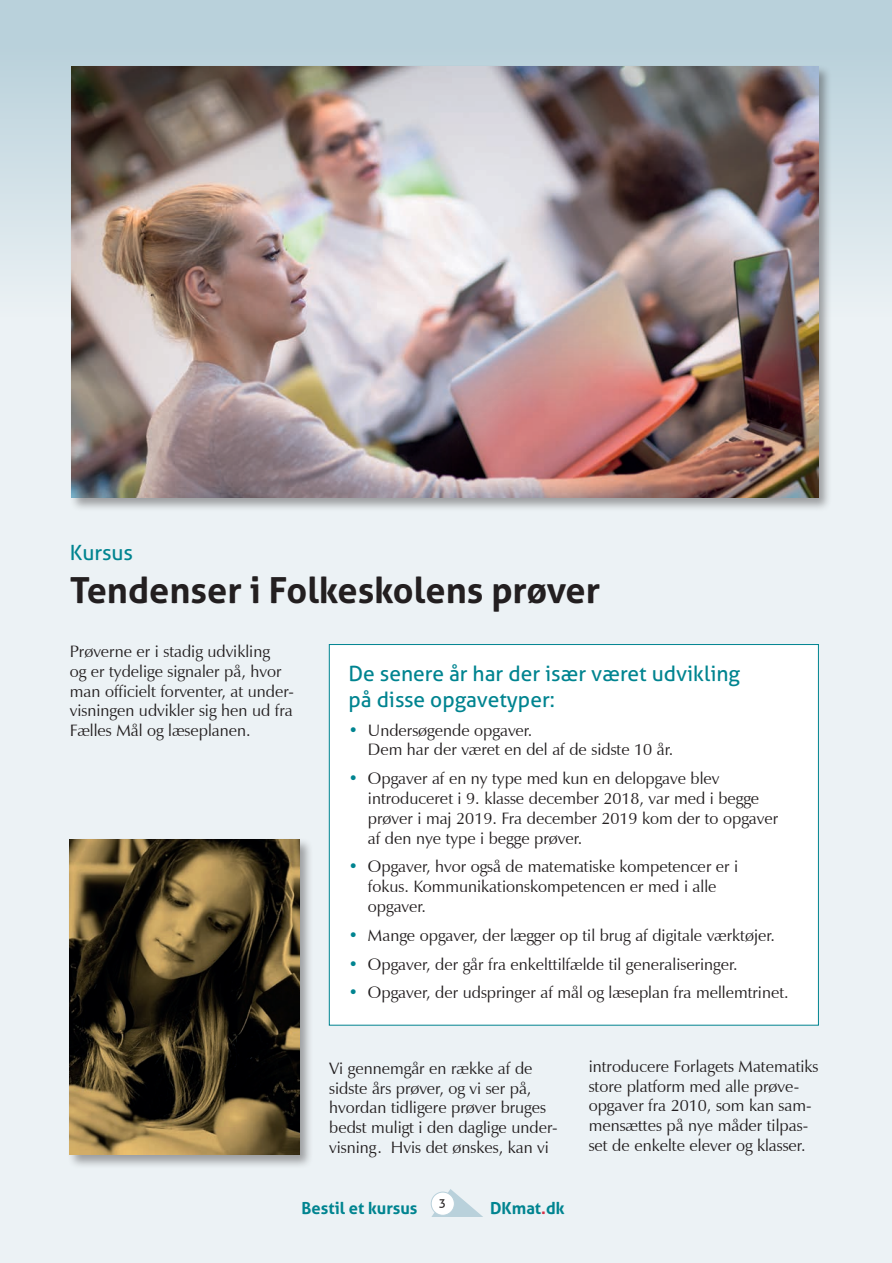
<style>
.page{position:relative;width:892px;height:1263px;background:#ecf2f5}
.page>*{position:absolute;margin:0;border:0;box-sizing:border-box;transform-origin:0 0}
.t1{font:700 36px "Aller";color:#231f20}
.t2{font:21px/25.5px "Aller";color:#008490}
.t3{font:16.5px/19.8px "Zapf Humanist 601 BT";color:#231f20}
.t4{font:700 16.5px "Aller";color:#008490}
.t5{font:12px "Aller";color:#231f20}
.s1{color:#008490}
.s2{color:#d43146}
</style>
<div class="page">
<div style="left:0;top:0;width:892px;height:316px;background:linear-gradient(to bottom,#b3cdd8,#eaf0f3)"></div>
<svg style="left:431px;top:1189px;width:52px;height:28px"></svg>
<div style="left:431px;top:1192px;width:23px;height:23px;background:#fff;border-radius:50%"></div>
<div style="left:431px;top:1192px;width:23px;height:23px;border:1px solid #b9d1db;border-radius:50%"></div>
<div style="left:329px;top:644px;width:490px;height:381px;background:#fff;border:1px solid #008490"></div>
<div style="left:68px;top:837px;width:246px;height:332px;background:#231f20;opacity:.4"></div>
<img style="left:70px;top:839px;width:229px;height:316px">
<div style="left:69px;top:64px;width:763px;height:448px;background:#231f20;opacity:.4"></div>
<img style="left:72px;top:66px;width:746px;height:432px">
<p class="t2" style="left:70px;top:540px;width:65px">Kursus</p>
<h1 class="t1" style="left:70px;top:568px;width:532px">Tendenser i Folkeskolens prøver</h1>
<p class="t3" style="left:70px;top:641px;width:226px">Prøverne er i stadig udvikling<br>og er tydelige signaler på, hvor man officielt forventer, at under&shy;visningen udvikler sig hen ud fra<br>Fælles Mål og læseplanen.</p>
<p class="t2" style="left:348px;top:661px;width:393px">De senere år har der især været udvikling på disse opgavetyper:</p>
<p class="t3" style="left:368px;top:720px;width:307px;text-indent:-20px"><span class="s1">•</span> Undersøgende opgaver.<br>Dem har der været en del af de sidste 10 år.</p>
<p class="t3" style="left:368px;top:768px;width:412px;text-indent:-20px"><span class="s1">•</span> Opgaver af en ny type med kun en delopgave blev introduceret i 9. klasse december 2018, var med i begge prøver i maj 2019. Fra december 2019 kom der to opgaver af den nye type i begge prøver.</p>
<p class="t3" style="left:368px;top:857px;width:372px;text-indent:-20px"><span class="s1">•</span> Opgaver, hvor også de matematiske kompetencer er i fokus. Kommunikationskompetencen er med i alle opgaver.</p>
<p class="t3" style="left:348px;top:925px;width:428px"><span class="s1">•</span> Mange opgaver, der lægger op til brug af digitale værktøjer.</p>
<p class="t3" style="left:348px;top:954px;width:391px"><span class="s1">•</span> Opgaver, der går fra enkelttilfælde til generaliseringer.</p>
<p class="t3" style="left:348px;top:983px;width:442px"><span class="s1">•</span> Opgaver, der udspringer af mål og læseplan fra mellemtrinet.</p>
<p class="t3" style="left:329px;top:1058px;width:230px">Vi gennemgår en række af de sidste års prøver, og vi ser på, hvordan tidligere prøver bruges bedst muligt i den daglige under&shy;visning. Hvis det ønskes, kan vi</p>
<p class="t3" style="left:589px;top:1056px;width:231px">introducere Forlagets Matematiks store platform med alle prøve&shy;opgaver fra 2010, som kan sam&shy;mensættes på nye måder tilpas&shy;set de enkelte elever og klasser.</p>
<p class="t5" style="left:439px;top:1195px;width:9px">3</p>
<p class="t4" style="left:302px;top:1197px;width:117px">Bestil et kursus</p>
<p class="t4" style="left:490px;top:1197px;width:76px">DKmat<span class="s2">.</span>dk</p>
</div>
